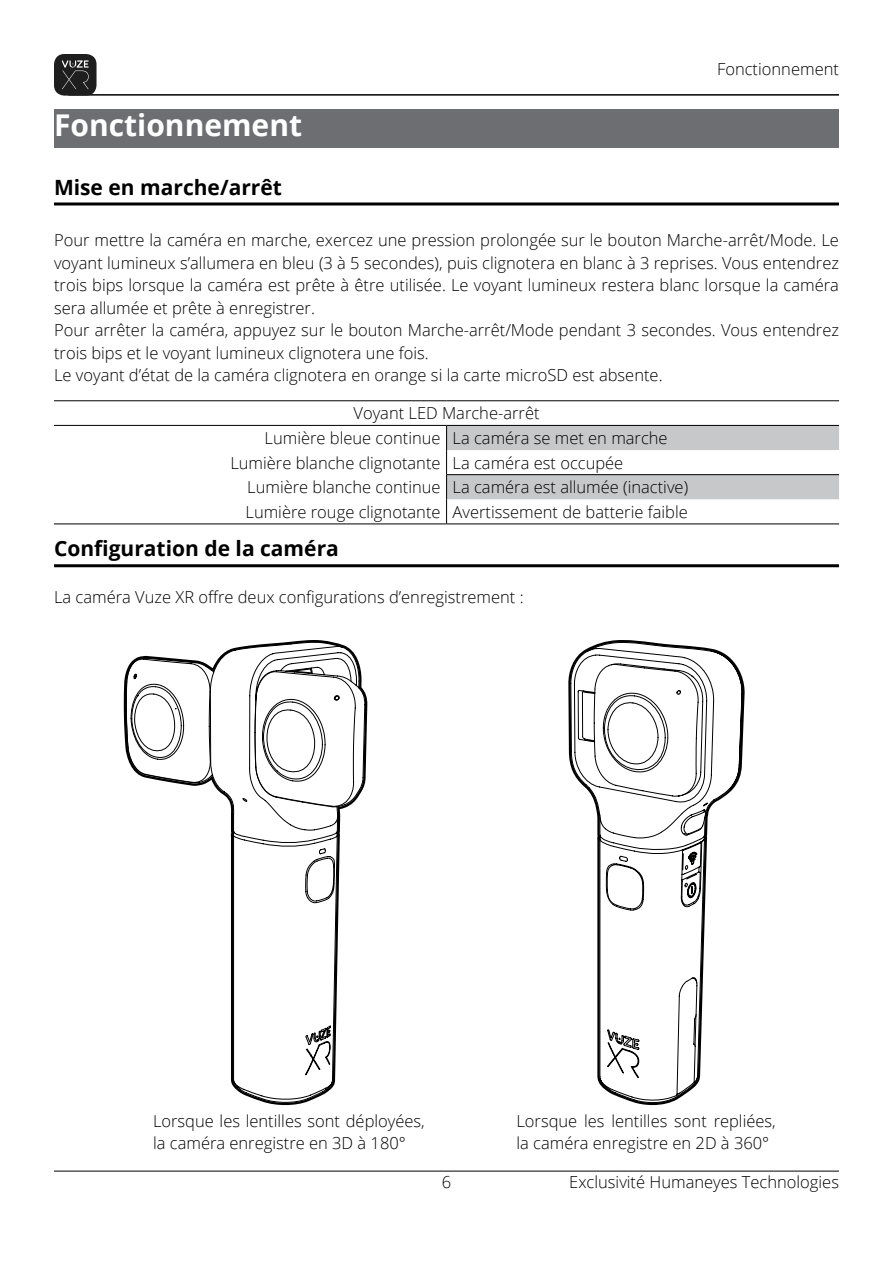
<style>
.page{position:relative;width:893px;height:1263px;background:#fff}
.page>*{position:absolute;margin:0;border:0;box-sizing:border-box;transform-origin:0 0}
.t1{font:700 30px "Open Sans";color:#fff}
.t2{font:700 21px "Open Sans";color:#000}
.t3{font:300 16.5px/22.5px "Open Sans";color:#000}
</style>
<div class="page">
<svg style="left:446px;top:426px;width:393px;height:97px"></svg>
<hr style="left:54px;top:523px;width:393px;height:1px;background:#000">
<hr style="left:54px;top:400px;width:393px;height:1px;background:#000">
<hr style="left:447px;top:400px;width:392px;height:1px;background:#000">
<hr style="left:54px;top:425px;width:393px;height:1px;background:#000">
<hr style="left:447px;top:425px;width:392px;height:1px;background:#000">
<hr style="left:446px;top:474px;width:393px;height:1px;background:#000">
<hr style="left:447px;top:523px;width:392px;height:1px;background:#000">
<div style="left:54px;top:109px;width:785px;height:39px;background:#6d6e71"></div>
<hr style="left:54px;top:202px;width:785px;height:3px;background:#000">
<hr style="left:54px;top:564px;width:785px;height:3px;background:#000">
<svg style="left:124px;top:640px;width:243px;height:465px"></svg>
<svg style="left:286px;top:668px;width:26px;height:6px"></svg>
<svg style="left:568px;top:640px;width:177px;height:465px"></svg>
<hr style="left:68px;top:94px;width:771px;height:2px;background:#000">
<hr style="left:54px;top:1171px;width:785px;height:1px;background:#000">
<div style="left:54px;top:54px;width:43px;height:42px;background:#1e1e1e;border-radius:10px"></div>
<svg style="left:62px;top:60px;width:27px;height:29px"></svg>
<h1 class="t1" style="left:54px;top:104px;width:249px">Fonctionnement</h1>
<p class="t3" style="left:717px;top:57px;width:123px">Fonctionnement</p>
<p class="t2" style="left:54px;top:172px;width:229px">Mise en marche/arrêt</p>
<p class="t3" style="left:54px;top:229px;width:786px">Pour mettre la caméra en marche, exercez une pression prolongée sur le bouton Marche-arrêt/Mode. Le voyant lumineux s’allumera en bleu (3 à 5 secondes), puis clignotera en blanc à 3 reprises. Vous entendrez trois bips lorsque la caméra est prête à être utilisée. Le voyant lumineux restera blanc lorsque la caméra sera allumée et prête à enregistrer.<br>Pour arrêter la caméra, appuyez sur le bouton Marche-arrêt/Mode pendant 3 secondes. Vous entendrez trois bips et le voyant lumineux clignotera une fois.<br>Le voyant d’état de la caméra clignotera en orange si la carte microSD est absente.</p>
<p class="t3" style="left:353px;top:402px;width:188px">Voyant LED Marche-arrêt</p>
<p class="t3" style="left:265px;top:426px;width:405px">Lumière bleue continue La caméra se met en marche</p>
<p class="t3" style="left:230px;top:451px;width:394px">Lumière blanche clignotante La caméra est occupée</p>
<p class="t3" style="left:247px;top:476px;width:442px">Lumière blanche continue La caméra est allumée (inactive)</p>
<p class="t3" style="left:246px;top:500px;width:444px">Lumière rouge clignotante Avertissement de batterie faible</p>
<p class="t2" style="left:54px;top:534px;width:286px">Configuration de la caméra</p>
<p class="t3" style="left:54px;top:586px;width:471px">La caméra Vuze XR offre deux configurations d’enregistrement :</p>
<p class="t3" style="left:153px;top:1109px;width:273px">Lorsque les lentilles sont déployées, la caméra enregistre en 3D à 180°</p>
<p class="t3" style="left:516px;top:1109px;width:261px">Lorsque les lentilles sont repliées, la caméra enregistre en 2D à 360°</p>
<p class="t3" style="left:442px;top:1170px;width:11px">6</p>
<p class="t3" style="left:569px;top:1170px;width:271px">Exclusivité Humaneyes Technologies</p>
</div>
